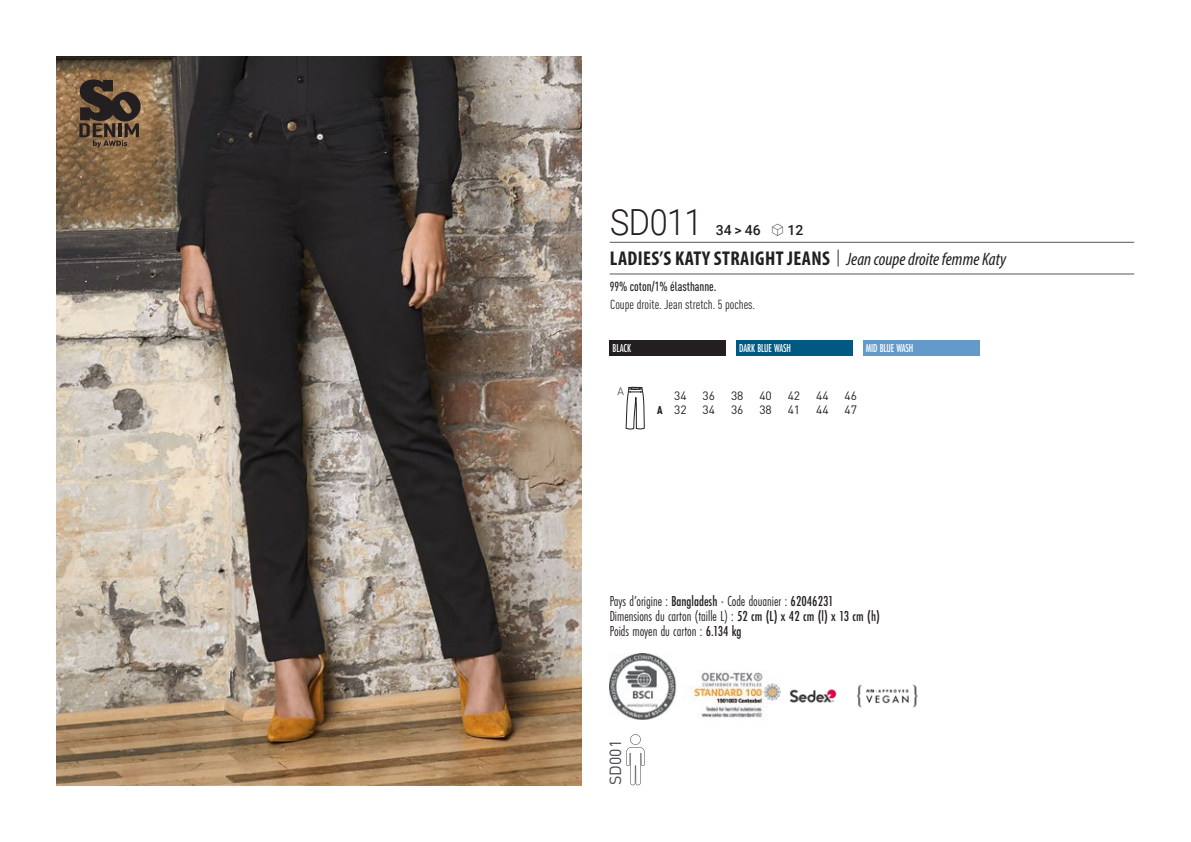
<style>
.page{position:relative;width:1191px;height:842px;background:#fff}
.page>*{position:absolute;margin:0;border:0;box-sizing:border-box;transform-origin:0 0}
.t1{font:300 36px "Roboto";letter-spacing:-.015em;color:#231f20;scale:.9 1}
.t2{font:700 condensed 20px "Myriad Pro";letter-spacing:.02em;color:#231f20}
.t3{font:16px "DIN Pro";color:#43444c}
.t4{font:15px "Futura PT Cond";color:#231f20;scale:.95 1}
.t5{font:500 14px "Roboto";color:#231f20}
.t6{font:condensed 13px "DIN Pro";color:#231f20}
.grammage_2020{font:500 condensed 13px "DIN Pro";color:#231f20;scale:.95 1}
._88_tailles_tab_maig{font:12px "DIN Pro";color:#231f20}
.Coloris_nuancier_bla{font:500 12px "Futura PT Cond";letter-spacing:-.01em;color:#fff;scale:.9 1}
.t7{font:300 10.8px "DIN";color:#231f20}
.s1{font-family:"Linotype Shapeshifter";font-weight:400;font-size:16px}
.s2{font-family:"Roboto Condensed";font-weight:300;font-stretch:normal}
.s3{font-family:"Myriad Variable Concept";font-weight:400;font-style:italic;font-stretch:normal;font-size:18px}
.s4{font-weight:900;font-stretch:condensed;font-size:11.2px}
.s5{font-weight:500}
</style>
<div class="page">
<img style="left:57px;top:57px;width:524px;height:728px">
<svg style="left:79px;top:79px;width:62px;height:68px;background:#5c4937"></svg>
<div style="left:609px;top:340px;width:117px;height:16px;background:#231f20"></div>
<div style="left:736px;top:340px;width:116px;height:16px;background:#005982"></div>
<div style="left:863px;top:340px;width:116px;height:16px;background:#649aca"></div>
<svg style="left:626px;top:734px;width:18px;height:51px"></svg>
<svg style="left:626px;top:387px;width:18px;height:43px"></svg>
<img style="left:609px;top:654px;width:68px;height:66px">
<img style="left:693px;top:672px;width:87px;height:46px">
<img style="left:789px;top:689px;width:48px;height:14px">
<img style="left:857px;top:684px;width:61px;height:24px">
<hr style="left:609px;top:242px;width:525px;height:1px;background:#57585a">
<hr style="left:609px;top:274px;width:525px;height:1px;background:#57585a">
<p class="t1" style="left:610px;top:197px;width:104px">SD011</p>
<p class="t5" style="left:716px;top:220px;width:89px">34 &gt; 46 <span class="s1">S</span> 12</p>
<p class="t2" style="left:610px;top:246px;width:398px">LADIES’S KATY STRAIGHT JEANS <span class="s2">|</span> <span class="s3">Jean coupe droite femme Katy</span></p>
<p class="grammage_2020" style="left:609px;top:277px;width:114px">99% coton/1% élasthanne.</p>
<p class="t6" style="left:610px;top:295px;width:146px">Coupe droite. Jean stretch. 5 poches.</p>
<p class="Coloris_nuancier_bla" style="left:612px;top:341px;width:22px">BLACK</p>
<p class="Coloris_nuancier_bla" style="left:739px;top:341px;width:59px">DARK BLUE WASH</p>
<p class="Coloris_nuancier_bla" style="left:866px;top:341px;width:54px">MID BLUE WASH</p>
<p class="t7" style="left:617px;top:384px;width:8px">A</p>
<p class="_88_tailles_tab_maig" style="left:674px;top:386px;width:14px">34</p>
<p class="_88_tailles_tab_maig" style="left:702px;top:386px;width:14px">36</p>
<p class="_88_tailles_tab_maig" style="left:731px;top:386px;width:14px">38</p>
<p class="_88_tailles_tab_maig" style="left:759px;top:386px;width:14px">40</p>
<p class="_88_tailles_tab_maig" style="left:787px;top:386px;width:14px">42</p>
<p class="_88_tailles_tab_maig" style="left:816px;top:386px;width:14px">44</p>
<p class="_88_tailles_tab_maig" style="left:844px;top:386px;width:14px">46</p>
<p class="_88_tailles_tab_maig" style="left:657px;top:400px;width:31px"><span class="s4">A</span> 32</p>
<p class="_88_tailles_tab_maig" style="left:702px;top:400px;width:14px">34</p>
<p class="_88_tailles_tab_maig" style="left:731px;top:400px;width:14px">36</p>
<p class="_88_tailles_tab_maig" style="left:759px;top:400px;width:14px">38</p>
<p class="_88_tailles_tab_maig" style="left:787px;top:400px;width:14px">41</p>
<p class="_88_tailles_tab_maig" style="left:816px;top:400px;width:14px">44</p>
<p class="_88_tailles_tab_maig" style="left:844px;top:400px;width:14px">47</p>
<p class="t4" style="left:609px;top:592px;width:237px">Pays d’origine : <span class="s5">Bangladesh</span> - Code douanier : <span class="s5">62046231</span></p>
<p class="t4" style="left:609px;top:607px;width:286px">Dimensions du carton (taille L) : <span class="s5">52 cm (L) x 42 cm (l) x 13 cm (h)</span></p>
<p class="t4" style="left:609px;top:622px;width:140px">Poids moyen du carton : <span class="s5">6.134 kg</span></p>
<p class="t3" style="left:602px;top:785px;width:47px;rotate:-90deg">SD001</p>
</div>
